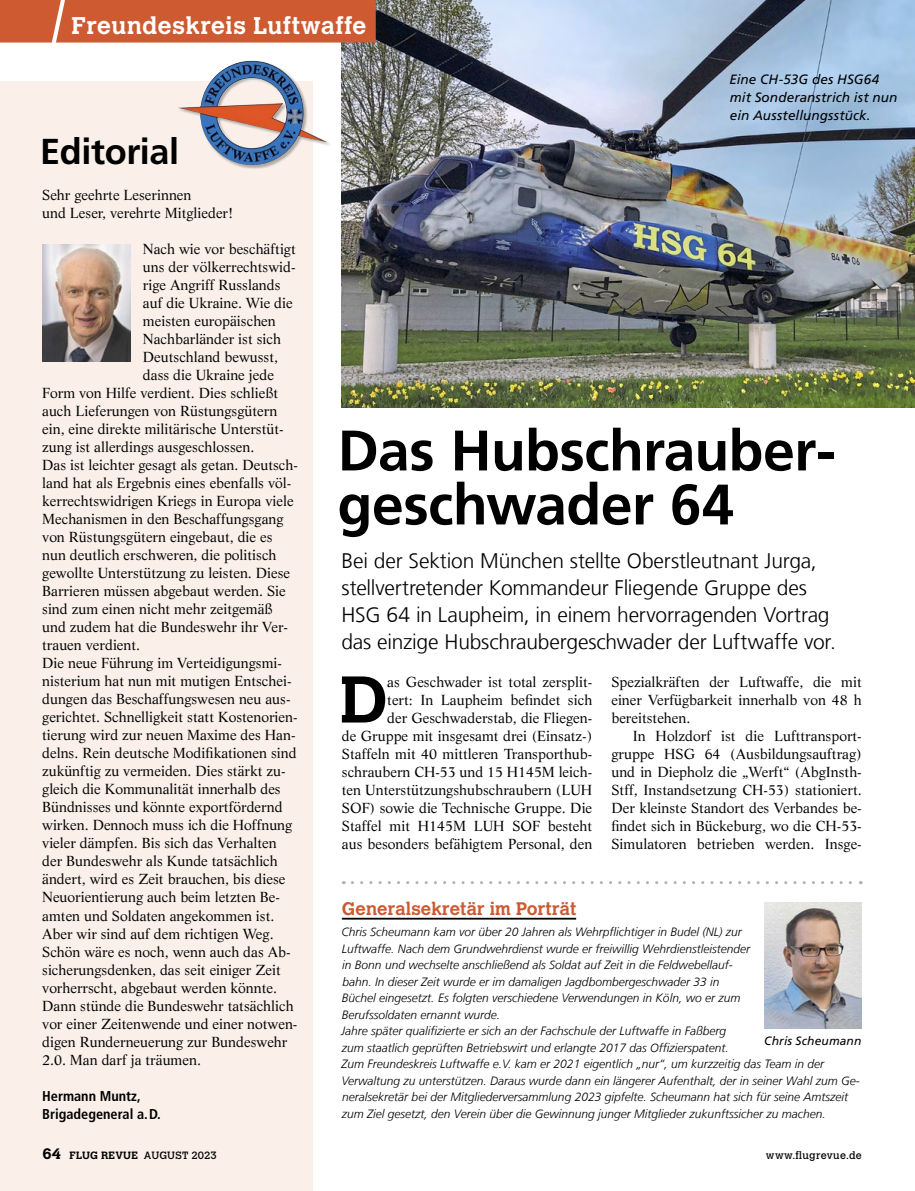
<style>
.page{position:relative;width:915px;height:1191px;background:#fff}
.page>*{position:absolute;margin:0;border:0;box-sizing:border-box;transform-origin:0 0}
.t1{font:700 65.25px "Calvert MT Std";color:#000}
.t2{font:700 57px/54px "Frutiger LT Com";letter-spacing:-.01em;color:#000}
.t3{font:700 36px "Frutiger LT Com";letter-spacing:-.01em;color:#000}
.t4{font:700 24px "Calvert MT Std";letter-spacing:.02em;color:#fff}
.t5{font:300 21px/27px "Frutiger LT Com";letter-spacing:-.01em;color:#000}
.t6{font:700 18px "Calvert MT Std";color:#cd5a31}
.t7{font:14.25px/18px "Life LT Std";color:#000;text-align:justify}
.t8{font:700 condensed 14.25px/18px "Frutiger LT Com";color:#000}
.t9{font:italic 13.5px/18px "Frutiger LT Com";letter-spacing:.01em;color:#000}
.t10{font:italic 300 12px/16.5px "Frutiger LT Com";color:#000}
.t11{font:italic 12px "Frutiger LT Com";letter-spacing:.01em;color:#000}
.t12{font:10.5px "Calvert MT Std";letter-spacing:.015em;color:#000}
.s1{font-weight:700;font-size:15px}
.s2{font-weight:700}
</style>
<div class="page">
<div style="left:0;top:82px;width:312px;height:1109px;background:#faf0e9"></div>
<img style="left:342px;top:0;width:572px;height:408px">
<img style="left:42px;top:244px;width:88px;height:117px">
<img style="left:764px;top:902px;width:97px;height:126px">
<hr style="left:342px;top:917px;width:234px;height:2px;background:#000">
<svg style="left:352px;top:881px;width:509px;height:3px"></svg>
<div style="left:0;top:0;width:375px;height:43px;background:#cd5a31"></div>
<div style="left:178px;top:60px;width:153px;height:110px;background:#000;opacity:.3"></div>
<img style="left:206px;top:61px;width:45px;height:28px">
<h3 class="t4" style="left:71px;top:10px;width:296px">Freundeskreis Luftwaffe</h3>
<h3 class="t3" style="left:40px;top:131px;width:140px">Editorial</h3>
<p class="t9" style="left:729px;top:70px;width:169px">Eine CH-53G des HSG64 mit Sonderanstrich ist nun ein Ausstellungsstück.</p>
<p class="t7" style="left:42px;top:186px;width:193px">Sehr geehrte Leserinnen<br>und Leser, verehrte Mitglieder!</p>
<p class="t7" style="left:143px;top:240px;width:154px">Nach wie vor beschäftigt</p>
<p class="t7" style="left:143px;top:258px;width:154px">uns der völkerrechtswid-</p>
<p class="t7" style="left:143px;top:276px;width:139px">rige Angriff Russlands</p>
<p class="t7" style="left:143px;top:294px;width:151px">auf die Ukraine. Wie die</p>
<p class="t7" style="left:143px;top:312px;width:134px">meisten europäischen</p>
<p class="t7" style="left:143px;top:330px;width:140px">Nachbarländer ist sich</p>
<p class="t7" style="left:143px;top:348px;width:137px">Deutschland bewusst,</p>
<p class="t7" style="left:143px;top:366px;width:132px">dass die Ukraine jede</p>
<p class="t7" style="left:42px;top:384px;width:237px">Form von Hilfe verdient. Dies schließt</p>
<p class="t7" style="left:42px;top:402px;width:236px">auch Lieferungen von Rüstungsgütern</p>
<p class="t7" style="left:42px;top:420px;width:243px">ein, eine direkte militärische Unterstüt-</p>
<p class="t7" style="left:42px;top:438px;width:213px">zung ist allerdings ausgeschlossen.</p>
<p class="t7" style="left:42px;top:456px;width:257px">Das ist leichter gesagt als getan. Deutsch-</p>
<p class="t7" style="left:42px;top:474px;width:250px">land hat als Ergebnis eines ebenfalls völ-</p>
<p class="t7" style="left:42px;top:492px;width:253px">kerrechtswidrigen Kriegs in Europa viele</p>
<p class="t7" style="left:42px;top:510px;width:243px">Mechanismen in den Beschaffungsgang</p>
<p class="t7" style="left:42px;top:528px;width:232px">von Rüstungsgütern eingebaut, die es</p>
<p class="t7" style="left:42px;top:546px;width:236px">nun deutlich erschweren, die politisch</p>
<p class="t7" style="left:42px;top:564px;width:249px">gewollte Unterstützung zu leisten. Diese</p>
<p class="t7" style="left:42px;top:582px;width:245px">Barrieren müssen abgebaut werden. Sie</p>
<p class="t7" style="left:42px;top:600px;width:232px">sind zum einen nicht mehr zeitgemäß</p>
<p class="t7" style="left:42px;top:618px;width:247px">und zudem hat die Bundeswehr ihr Ver-</p>
<p class="t7" style="left:42px;top:636px;width:99px">trauen verdient.</p>
<p class="t7" style="left:42px;top:654px;width:241px">Die neue Führung im Verteidigungsmi-</p>
<p class="t7" style="left:42px;top:672px;width:251px">nisterium hat nun mit mutigen Entschei-</p>
<p class="t7" style="left:42px;top:690px;width:250px">dungen das Beschaffungswesen neu aus-</p>
<p class="t7" style="left:42px;top:708px;width:257px">gerichtet. Schnelligkeit statt Kostenorien-</p>
<p class="t7" style="left:42px;top:726px;width:255px">tierung wird zur neuen Maxime des Han-</p>
<p class="t7" style="left:42px;top:744px;width:256px">delns. Rein deutsche Modifikationen sind</p>
<p class="t7" style="left:42px;top:762px;width:245px">zukünftig zu vermeiden. Dies stärkt zu-</p>
<p class="t7" style="left:42px;top:780px;width:240px">gleich die Kommunalität innerhalb des</p>
<p class="t7" style="left:42px;top:798px;width:242px">Bündnisses und könnte exportfördernd</p>
<p class="t7" style="left:42px;top:816px;width:251px">wirken. Dennoch muss ich die Hoffnung</p>
<p class="t7" style="left:42px;top:834px;width:236px">vieler dämpfen. Bis sich das Verhalten</p>
<p class="t7" style="left:42px;top:852px;width:237px">der Bundeswehr als Kunde tatsächlich</p>
<p class="t7" style="left:42px;top:870px;width:245px">ändert, wird es Zeit brauchen, bis diese</p>
<p class="t7" style="left:42px;top:888px;width:239px">Neuorientierung auch beim letzten Be-</p>
<p class="t7" style="left:42px;top:906px;width:233px">amten und Soldaten angekommen ist.</p>
<p class="t7" style="left:42px;top:924px;width:233px">Aber wir sind auf dem richtigen Weg.</p>
<p class="t7" style="left:42px;top:942px;width:250px">Schön wäre es noch, wenn auch das Ab-</p>
<p class="t7" style="left:42px;top:960px;width:240px">sicherungsdenken, das seit einiger Zeit</p>
<p class="t7" style="left:42px;top:978px;width:236px">vorherrscht, abgebaut werden könnte.</p>
<p class="t7" style="left:42px;top:996px;width:253px">Dann stünde die Bundeswehr tatsächlich</p>
<p class="t7" style="left:42px;top:1014px;width:257px">vor einer Zeitenwende und einer notwen-</p>
<p class="t7" style="left:42px;top:1032px;width:247px">digen Runderneuerung zur Bundeswehr</p>
<p class="t7" style="left:42px;top:1050px;width:160px">2.0. Man darf ja träumen.</p>
<p class="t8" style="left:42px;top:1086px;width:120px">Hermann Muntz,<br>Brigadegeneral a.D.</p>
<h2 class="t2" style="left:337px;top:424px;width:499px">Das Hubschrauber&shy;geschwader 64</h2>
<h3 class="t5" style="left:341px;top:547px;width:495px">Bei der Sektion München stellte Oberstleutnant Jurga, stellvertretender Kommandeur Fliegende Gruppe des HSG 64 in Laupheim, in einem hervorragenden Vortrag das einzige Hubschraubergeschwader der Luftwaffe vor.</h3>
<p class="t7" style="left:342px;top:672px;width:252px;text-align:right">as Geschwader ist total zersplit-<br>tert: In Laupheim befindet sich<br>der Geschwaderstab, die Fliegen-<br>de Gruppe mit insgesamt drei (Einsatz-)<br>Staffeln mit 40 mittleren Transporthub&shy;schraubern CH-53 und 15 H145M leich&shy;ten Unterstützungshubschraubern (LUH SOF) sowie die Technische Gruppe. Die Staffel mit H145M LUH SOF besteht aus besonders befähigtem Personal, den</p>
<h1 class="t1" style="left:339px;top:658px;width:49px">D</h1>
<p class="t7" style="left:611px;top:672px;width:252px">Spezialkräften der Luftwaffe, die mit einer Verfügbarkeit innerhalb von 48 h bereitstehen.</p>
<p class="t7" style="left:611px;top:726px;width:252px;text-indent:21px">In Holzdorf ist die Lufttransport&shy;gruppe HSG 64 (Ausbildungsauftrag) und in Diepholz die „Werft“ (AbgInsth-Stff, Instandsetzung CH-53) stationiert.<br>Der kleinste Standort des Verbandes be&shy;findet sich in Bückeburg, wo die CH-53- Simulatoren betrieben werden. Insge-</p>
<p class="t6" style="left:342px;top:897px;width:236px">Generalsekretär im Porträt</p>
<p class="t10" style="left:341px;top:924px;width:520px">Chris Scheumann kam vor über 20 Jahren als Wehrpflichtiger in Budel (NL) zur<br>Luftwaffe. Nach dem Grundwehrdienst wurde er freiwillig Wehrdienstleistender<br>in Bonn und wechselte anschließend als Soldat auf Zeit in die Feldwebellauf-<br>bahn. In dieser Zeit wurde er im damaligen Jagdbombergeschwader 33 in<br>Büchel eingesetzt. Es folgten verschiedene Verwendungen in Köln, wo er zum<br>Berufssoldaten ernannt wurde.<br>Jahre später qualifizierte er sich an der Fachschule der Luftwaffe in Faßberg<br>zum staatlich geprüften Betriebswirt und erlangte 2017 das Offizierspatent.<br>Zum Freundeskreis Luftwaffe e.V. kam er 2021 eigentlich „nur“, um kurzzeitig das Team in der Verwaltung zu unterstützen. Daraus wurde dann ein längerer Aufenthalt, der in seiner Wahl zum Ge&shy;neralsekretär bei der Mitgliederversammlung 2023 gipfelte. Scheumann hat sich für seine Amtszeit zum Ziel gesetzt, den Verein über die Gewinnung junger Mitglieder zukunftssicher zu machen.</p>
<p class="t11" style="left:764px;top:1034px;width:98px">Chris Scheumann</p>
<p class="t12" style="left:43px;top:1148px;width:176px"><span class="s1">64</span> <span class="s2">FLUG REVUE</span> AUGUST 2023</p>
<p class="t12" style="left:765px;top:1149px;width:97px">www.flugrevue.de</p>
</div>
